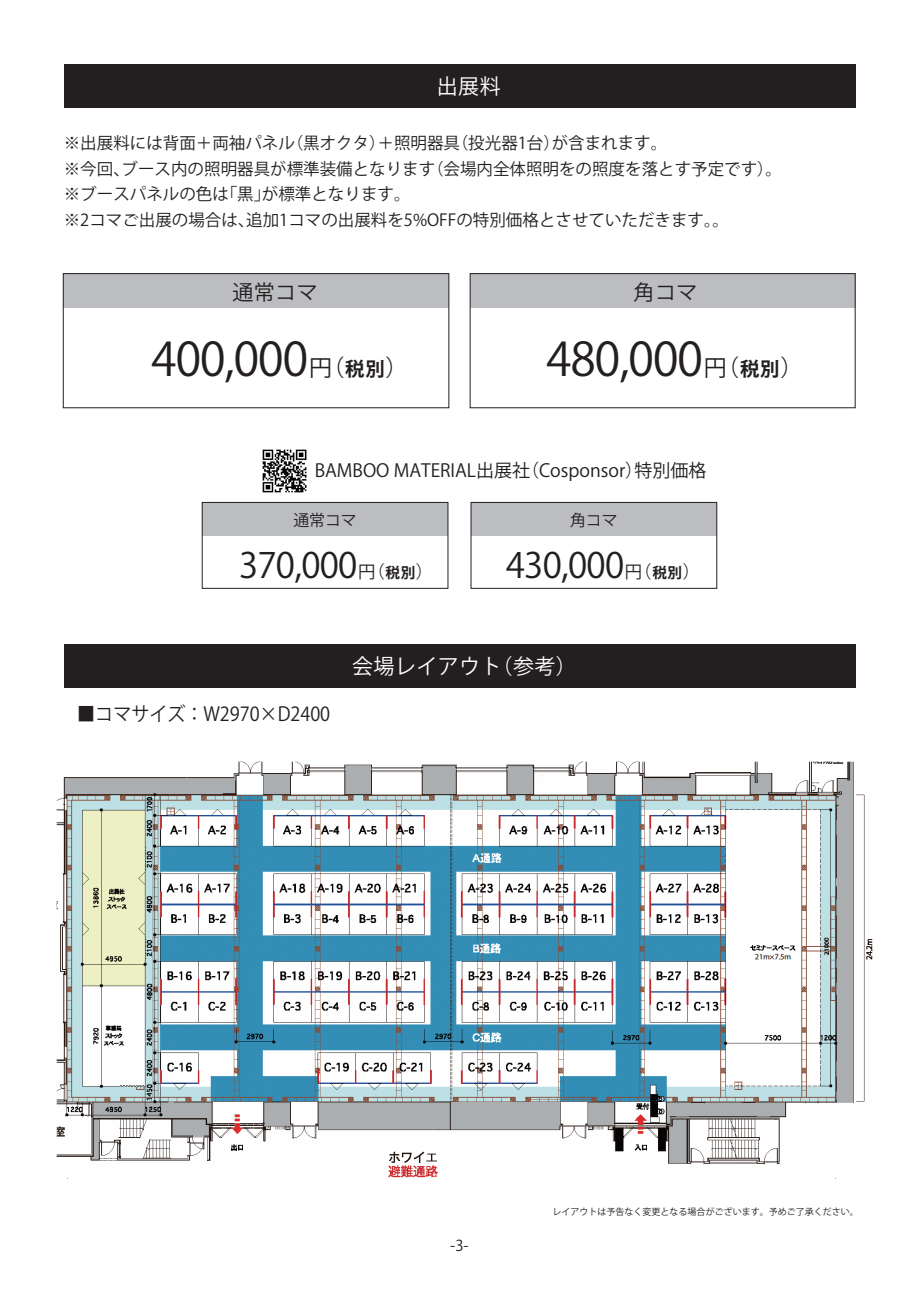
<style>
.page{position:relative;width:919px;height:1289px;background:#fff}
.page>*{position:absolute;margin:0;border:0;box-sizing:border-box;transform-origin:0 0}
.t1{font:46.05px "Koz Go Pr 6 N";letter-spacing:-.02em;color:#231f20}
.t2{font:34.8px "Koz Go Pr 6 N";letter-spacing:-.02em;color:#231f20}
.t3{font:21px "Koz Go Pr 6 N";letter-spacing:.02em;color:#fff}
.t4{font:21px "Koz Go Pr 6 N";letter-spacing:.02em;color:#231f20}
.t5{font:19.35px "Koz Go Pr 6 N";color:#231f20;scale:.93 1}
.t6{font:18px "Koz Go Pr 6 N";color:#231f20}
.t7{font:16.5px/25.5px "Koz Go Pr 6 N";color:#231f20}
.t8{font:15.9px "Koz Go Pr 6 N";color:#231f20}
.t9{font:15px "Koz Go Pr 6 N";color:#231f20}
.t10{font:9px "Koz Go Pr 6 N";color:#231f20}
.s1{font-size:22.95px}
.s2{font-weight:700;font-size:19.35px}
.s3{font-size:17.4px}
.s4{font-weight:700;font-size:14.7px}
</style>
<div class="page">
<img style="left:57px;top:761px;width:816px;height:417px">
<div style="left:63px;top:273px;width:386px;height:34px;background:#bcbdc0"></div>
<div style="left:470px;top:273px;width:385px;height:34px;background:#bcbdc0"></div>
<div style="left:63px;top:273px;width:386px;height:135px;border:1px solid #231f20"></div>
<div style="left:470px;top:273px;width:385px;height:135px;border:1px solid #231f20"></div>
<div style="left:64px;top:64px;width:791px;height:43px;background:#231f20"></div>
<div style="left:64px;top:644px;width:791px;height:44px;background:#231f20"></div>
<div style="left:202px;top:502px;width:246px;height:33px;background:#bcbdc0"></div>
<div style="left:471px;top:502px;width:245px;height:33px;background:#bcbdc0"></div>
<img style="left:262px;top:449px;width:45px;height:44px">
<div style="left:202px;top:502px;width:246px;height:86px;border:1px solid #231f20"></div>
<div style="left:471px;top:502px;width:246px;height:86px;border:1px solid #231f20"></div>
<p class="t3" style="left:437px;top:74px;width:65px">出展料</p>
<p class="t7" style="left:64px;top:131px;width:719px">※出展料には背面＋両袖パネル（黒オクタ）＋照明器具（投光器1台）が含まれます。<br>※今回、ブース内の照明器具が標準装備となります（会場内全体照明をの照度を落とす予定です）。※ブースパネルの色は「黒」が標準となります。<br>※2コマご出展の場合は、追加1コマの出展料を5%OFFの特別価格とさせていただきます。。</p>
<p class="t4" style="left:232px;top:280px;width:87px">通常コマ</p>
<p class="t4" style="left:633px;top:280px;width:65px">角コマ</p>
<h1 class="t1" style="left:151px;top:333px;width:259px">400,000<span class="s1">円（</span><span class="s2">税別</span><span class="s1">）</span></h1>
<h1 class="t1" style="left:546px;top:333px;width:259px">480,000<span class="s1">円（</span><span class="s2">税別</span><span class="s1">）</span></h1>
<p class="t6" style="left:314px;top:460px;width:393px">BAMBOO MATERIAL出展社（Cosponsor）特別価格</p>
<p class="t8" style="left:293px;top:511px;width:65px">通常コマ</p>
<p class="t8" style="left:570px;top:511px;width:49px">角コマ</p>
<h2 class="t2" style="left:239px;top:545px;width:196px">370,000<span class="s3">円（</span><span class="s4">税別</span><span class="s3">）</span></h2>
<h2 class="t2" style="left:506px;top:545px;width:196px">430,000<span class="s3">円（</span><span class="s4">税別</span><span class="s3">）</span></h2>
<p class="t5" style="left:77px;top:702px;width:273px">■コマサイズ：W2970×D2400</p>
<p class="t3" style="left:352px;top:654px;width:226px">会場レイアウト（参考）</p>
<p class="t9" style="left:450px;top:1237px;width:20px">-3-</p>
<p class="t10" style="left:552px;top:1206px;width:307px">レイアウトは予告なく変更となる場合がございます。予めご了承ください。</p>
</div>
